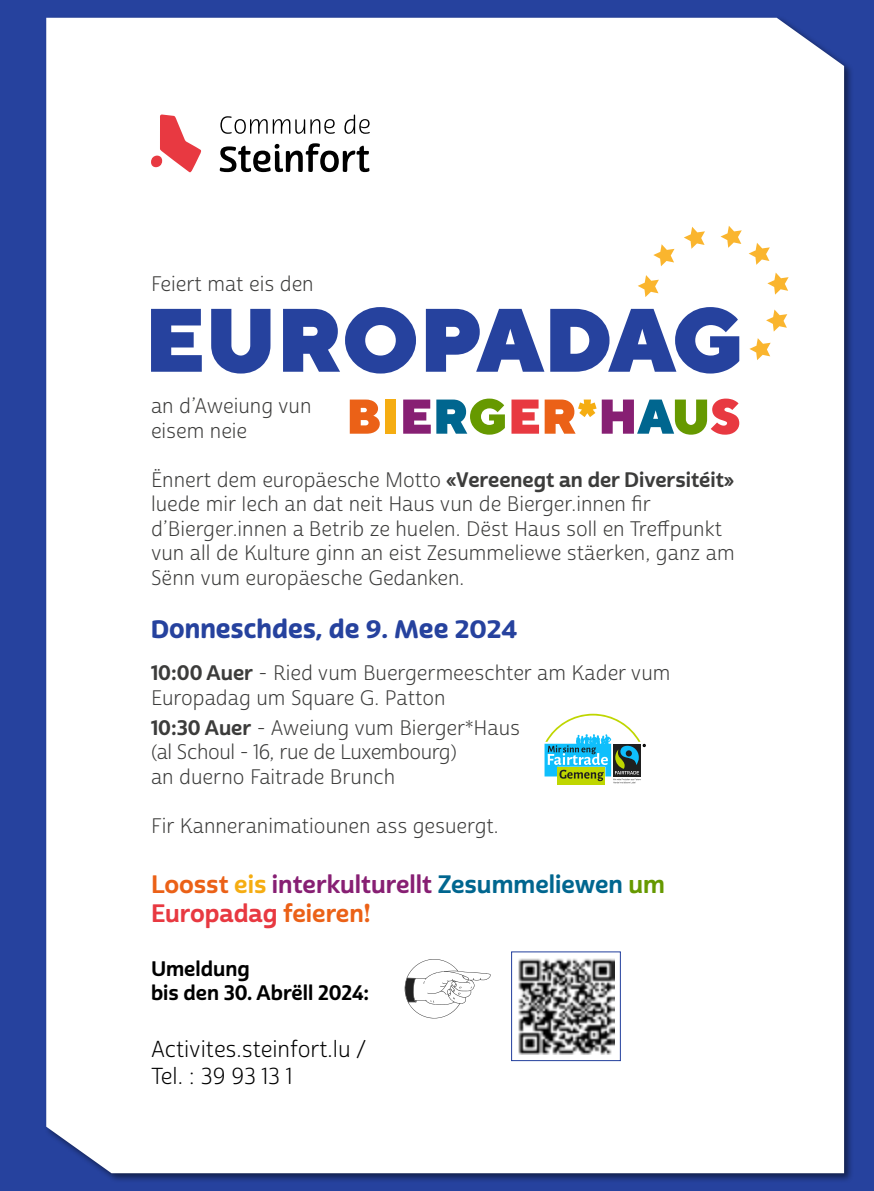
<style>
.page{position:relative;width:874px;height:1191px;background:#fff}
.page>*{position:absolute;margin:0;border:0;box-sizing:border-box;transform-origin:0 0}
.t1{font:24.4px/29.4px "Cabrito Sans Nor Bol";color:#871f73}
.t2{font:700 24.4px "Terfens";color:#26429e}
.t3{font:22.4px/26.8px "Cabrito Sans Nor Boo";color:#000}
.t4{font:20.4px/24.4px "Cabrito Sans Nor Boo";color:#3c3c3b}
.t5{font:20.4px "Cabrito Sans Nor Bol";color:#3c3c3b}
.t6{font:20.4px/24.4px "Cabrito Sans Nor Bol";color:#000}
.s1{font-family:"Cabrito Sans Nor Boo"}
.s2{font-family:"Cabrito Sans Nor Bol"}
.s3{color:#eb6117}
.s4{color:#f5ad12}
.s5{color:#00668f}
.s6{color:#690}
.s7{color:#e83941}
</style>
<div class="page">
<div style="left:0;top:0;width:873px;height:1191px;background:#26429e"></div>
<div style="left:44px;top:15px;width:810px;height:1168px;background:#000;opacity:.5"></div>
<div style="left:46px;top:18px;width:797px;height:1155px;background:#fff"></div>
<svg style="left:220px;top:116px;width:114px;height:18px;background:#cdcdcd"></svg>
<svg style="left:344px;top:115px;width:25px;height:19px"></svg>
<svg style="left:220px;top:143px;width:149px;height:29px;background:#9f9f9f"></svg>
<div style="left:151px;top:156px;width:11px;height:11px;background:#e83941;border-radius:50%"></div>
<svg style="left:160px;top:114px;width:41px;height:59px;background:#f29397"></svg>
<img style="left:517px;top:957px;width:97px;height:98px">
<div style="left:511px;top:951px;width:109px;height:110px;border:1px solid #26429e"></div>
<svg style="left:403px;top:957px;width:88px;height:62px;background:#ededed"></svg>
<svg style="left:151px;top:309px;width:51px;height:63px"></svg>
<svg style="left:211px;top:309px;width:59px;height:64px"></svg>
<svg style="left:283px;top:307px;width:133px;height:66px"></svg>
<svg style="left:425px;top:309px;width:119px;height:63px"></svg>
<svg style="left:550px;top:307px;width:189px;height:66px"></svg>
<svg style="left:349px;top:399px;width:30px;height:35px"></svg>
<div style="left:384px;top:399px;width:11px;height:35px;background:#f5ad12"></div>
<svg style="left:403px;top:399px;width:27px;height:35px"></svg>
<svg style="left:436px;top:398px;width:68px;height:37px;background:#76a985"></svg>
<svg style="left:511px;top:399px;width:27px;height:35px"></svg>
<svg style="left:544px;top:398px;width:195px;height:37px;background:#c1a192"></svg>
<svg style="left:683px;top:227px;width:21px;height:22px"></svg>
<svg style="left:637px;top:275px;width:21px;height:22px"></svg>
<svg style="left:653px;top:244px;width:21px;height:22px"></svg>
<svg style="left:767px;top:272px;width:21px;height:23px"></svg>
<svg style="left:765px;top:309px;width:21px;height:22px"></svg>
<svg style="left:749px;top:338px;width:21px;height:22px"></svg>
<svg style="left:748px;top:243px;width:21px;height:22px"></svg>
<svg style="left:720px;top:226px;width:21px;height:22px"></svg>
<svg style="left:544px;top:713px;width:101px;height:72px;background:#a0cdbe"></svg>
<p class="t4" style="left:151px;top:272px;width:164px">Feiert mat eis den</p>
<p class="t4" style="left:151px;top:394px;width:162px">an d’Aweiung vun eisem neie</p>
<p class="t5" style="left:151px;top:466px;width:584px"><span class="s1">Ënnert dem europäesche Motto</span> «Vereenegt an der Diversitéit»</p>
<p class="t4" style="left:151px;top:492px;width:585px">luede mir Iech an dat neit Haus vun de Bierger.innen fir d’Bierger.innen a Betrib ze huelen. Dëst Haus soll en Treffpunkt vun all de Kulture ginn an eist Zesummeliewe stäerken, ganz am Sënn vum europäesche Gedanken.</p>
<p class="t2" style="left:151px;top:614px;width:367px">Donneschdes, de 9. Mee 2024</p>
<p class="t4" style="left:151px;top:661px;width:520px"><span class="s2">10:00 Auer</span> - Ried vum Buergermeeschter am Kader vum<br>Europadag um Square G. Patton</p>
<p class="t4" style="left:151px;top:716px;width:370px"><span class="s2">10:30 Auer</span> - Aweiung vum Bierger*Haus (al Schoul - 16, rue de Luxembourg)<br>an duerno Faitrade Brunch</p>
<p class="t4" style="left:151px;top:814px;width:349px">Fir Kanneranimatiounen ass gesuergt.</p>
<p class="t1" style="left:151px;top:870px;width:515px"><span class="s3">Loosst</span> <span class="s4">eis</span> interkulturellt <span class="s5">Zesummeliewen</span> <span class="s6">um<br></span><span class="s7">Europadag</span> <span class="s3">feieren!</span></p>
<p class="t6" style="left:151px;top:956px;width:220px">Umeldung<br>bis den 30. Abrëll 2024:</p>
<p class="t3" style="left:151px;top:1036px;width:216px">Activites.steinfort.lu /<br>Tel. : 39 93 13 1</p>
</div>
